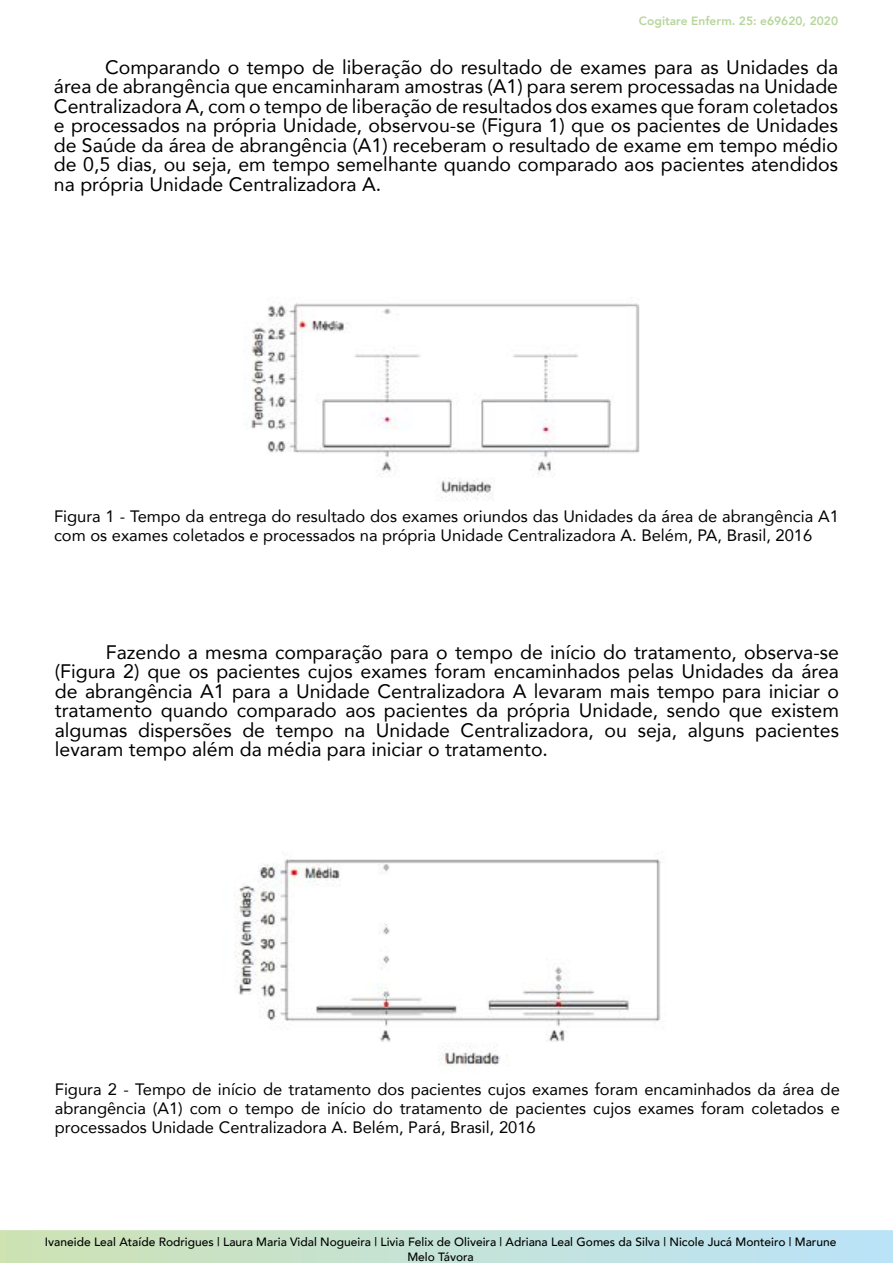
<style>
.page{position:relative;width:893px;height:1263px;background:#fff}
.page>*{position:absolute;margin:0;border:0;box-sizing:border-box;transform-origin:0 0}
.t1{font:19.5px/19.5px "Avenir";color:#000;text-align:justify}
.t2{font:16.5px/18.8px "Avenir";color:#000}
.t3{font:500 12px/14.4px "Avenir";color:#000;text-align:center}
.t4{font:800 12px "Avenir";color:#b7d69b}
</style>
<div class="page">
<svg style="left:0;top:1230px;width:893px;height:33px;background:#c4e2d6"></svg>
<img style="left:251px;top:303px;width:389px;height:197px">
<img style="left:234px;top:851px;width:429px;height:215px">
<p class="t4" style="left:639px;top:12px;width:201px">Cogitare Enferm. 25: e69620, 2020</p>
<p class="t1" style="left:54px;top:56px;width:786px;text-indent:51px">Comparando o tempo de liberação do resultado de exames para as Unidades da área de abrangência que encaminharam amostras (A1) para serem processadas na Unidade Centralizadora A, com o tempo de liberação de resultados dos exames que foram coletados e processados na própria Unidade, observou-se (Figura 1) que os pacientes de Unidades de Saúde da área de abrangência (A1) receberam o resultado de exame em tempo médio de 0,5 dias, ou seja, em tempo semelhante quando comparado aos pacientes atendidos na própria Unidade Centralizadora A.</p>
<p class="t2" style="left:54px;top:506px;width:786px">Figura 1 - Tempo da entrega do resultado dos exames oriundos das Unidades da área de abrangência A1 com os exames coletados e processados na própria Unidade Centralizadora A. Belém, PA, Brasil, 2016</p>
<p class="t1" style="left:55px;top:642px;width:786px;text-indent:51px">Fazendo a mesma comparação para o tempo de início do tratamento, observa-se (Figura 2) que os pacientes cujos exames foram encaminhados pelas Unidades da área de abrangência A1 para a Unidade Centralizadora A levaram mais tempo para iniciar o tratamento quando comparado aos pacientes da própria Unidade, sendo que existem algumas dispersões de tempo na Unidade Centralizadora, ou seja, alguns pacientes levaram tempo além da média para iniciar o tratamento.</p>
<p class="t2" style="left:55px;top:1079px;width:786px;text-align:justify">Figura 2 - Tempo de início de tratamento dos pacientes cujos exames foram encaminhados da área de abrangência (A1) com o tempo de início do tratamento de pacientes cujos exames foram coletados e processados Unidade Centralizadora A. Belém, Pará, Brasil, 2016</p>
<p class="t3" style="left:45px;top:1234px;width:793px">Ivaneide Leal Ataíde Rodrigues | Laura Maria Vidal Nogueira | Livia Felix de Oliveira | Adriana Leal Gomes da Silva | Nicole Jucá Monteiro | Marune<br>Melo Távora</p>
</div>
